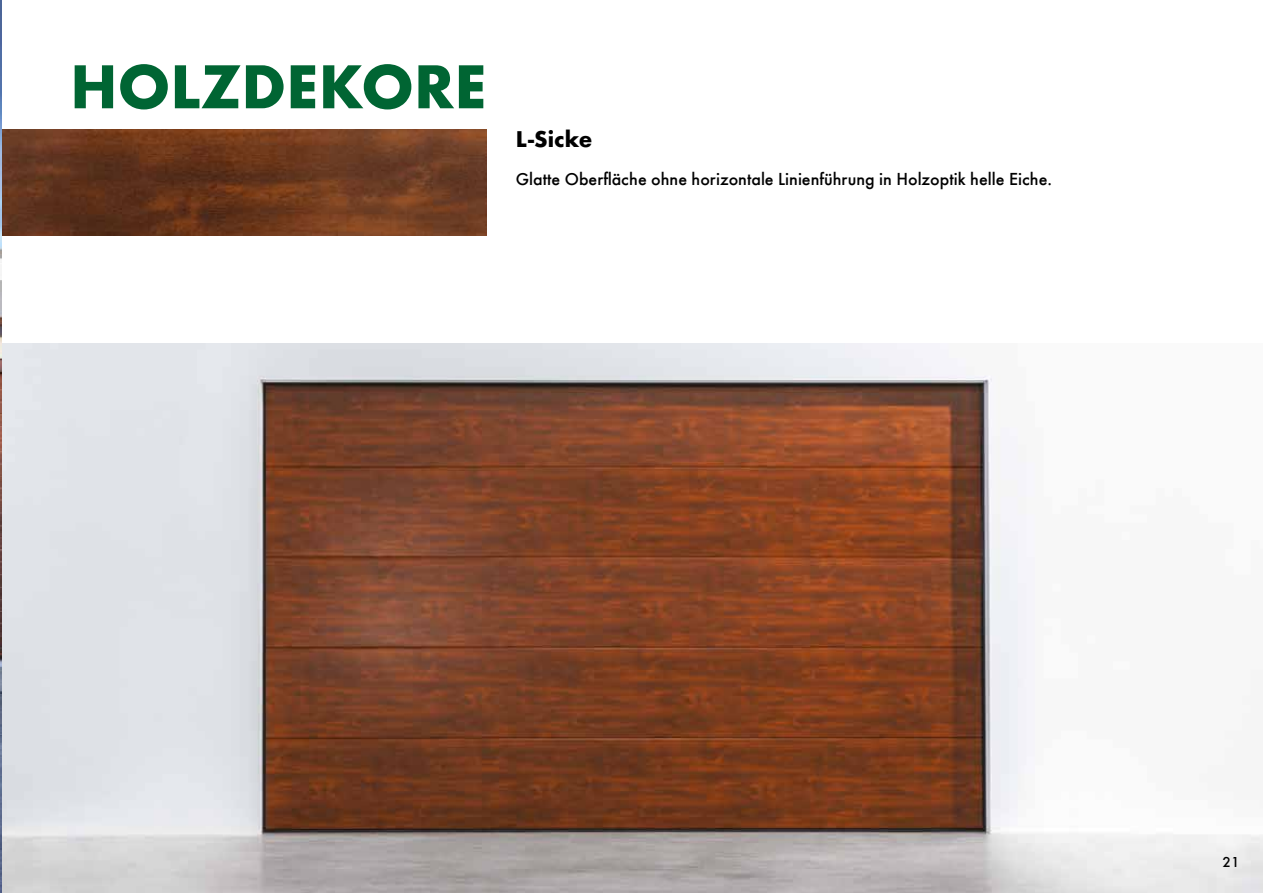
<style>
.page{position:relative;width:1263px;height:893px;background:#fff}
.page>*{position:absolute;margin:0;border:0;box-sizing:border-box;transform-origin:0 0}
.t1{font:700 57px "Futura";color:#006533}
.t2{font:700 21px "Futura";color:#000}
.t3{font:500 18px "Futura T";color:#000}
.t4{font:500 15px "Futura";color:#000}
</style>
<div class="page">
<img style="left:1px;top:343px;width:1262px;height:550px">
<img style="left:1px;top:130px;width:486px;height:106px">
<img style="left:0;top:0;width:1px;height:893px">
<h1 class="t1" style="left:70px;top:46px;width:418px">HOLZDEKORE</h1>
<p class="t2" style="left:516px;top:124px;width:78px">L-Sicke</p>
<p class="t3" style="left:516px;top:169px;width:538px">Glatte Oberfläche ohne horizontale Linienführung in Holzoptik helle Eiche.</p>
<p class="t4" style="left:1222px;top:853px;width:19px">21</p>
</div>
